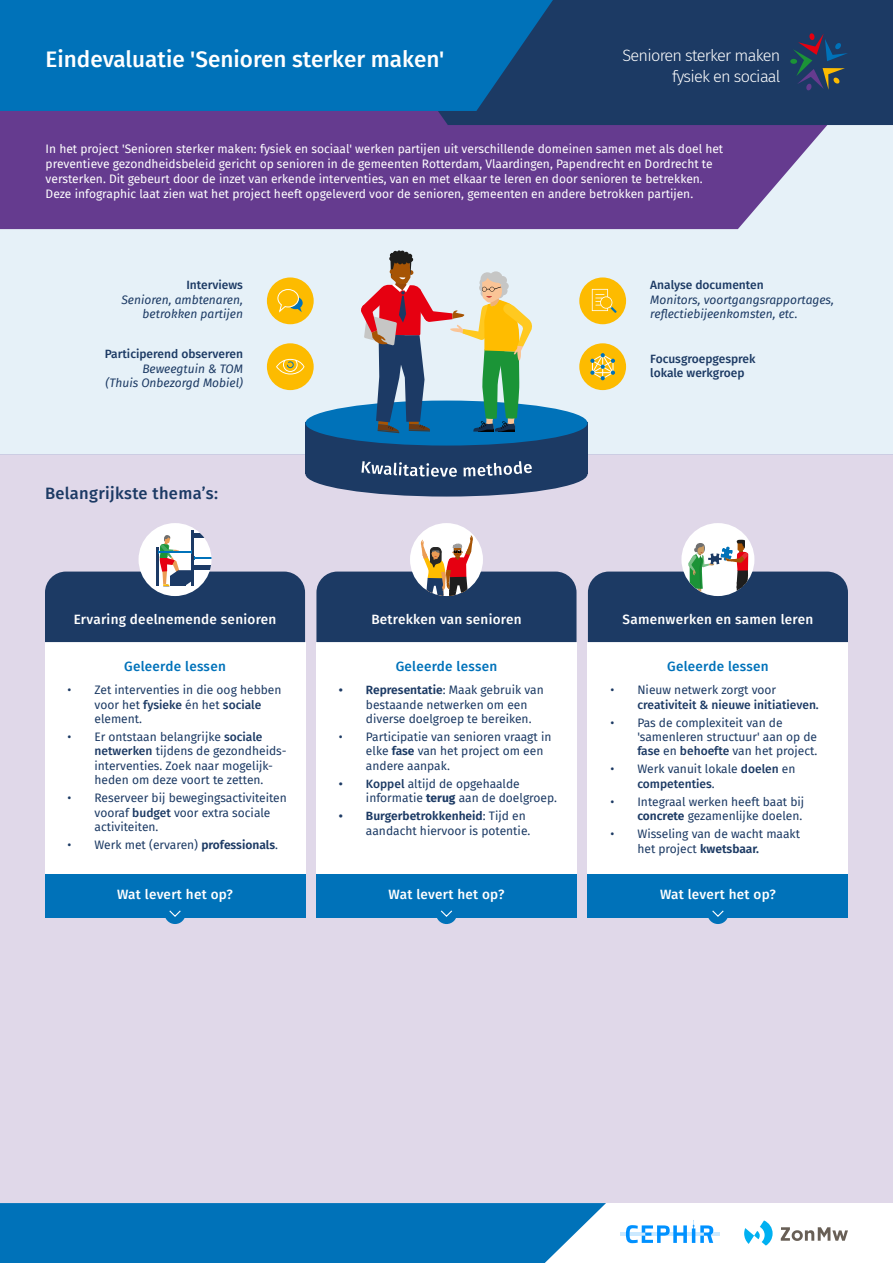
<style>
.page{position:relative;width:893px;height:1263px;background:#fff}
.page>*{position:absolute;margin:0;border:0;box-sizing:border-box;transform-origin:0 0}
.t1{font:500 22.5px "Fira Sans";color:#fff}
.t2{font:500 16.5px "Fira Sans";letter-spacing:.02em;color:#1c3a64}
.t3{font:300 16.35px/21.1px "Fira Sans";letter-spacing:-.045em;color:#fff;text-align:right}
.t4{font:500 13.5px "Fira Sans";letter-spacing:.02em;color:#fff}
.t5{font:500 13.5px "Fira Sans";letter-spacing:.02em;color:#0072ba}
.t6{font:12px/14.4px "Fira Sans";color:#1c3a64}
.t7{font:12px/15px "Fira Sans";color:#fff}
.t8{font:italic 12px/14.4px "Fira Sans";color:#1c3a64;text-align:right}
.t9{font:500 12px/14.4px "Fira Sans";color:#1c3a64}
.s1{font-weight:500}
.s2{font-weight:600}
.s3{font-weight:700}
</style>
<div class="page">
<div style="left:0;top:45px;width:893px;height:409px;background:#e6f1f8"></div>
<div style="left:0;top:454px;width:893px;height:783px;background:#e0d8e9"></div>
<div style="left:305px;top:423px;width:282px;height:51px;background:#1c3a64"></div>
<div style="left:305px;top:401px;width:282px;height:45px;background:#0072b9;border-radius:50%"></div>
<div style="left:305px;top:452px;width:282px;height:45px;background:#1c3a64;border-radius:50%"></div>
<div style="left:579px;top:277px;width:47px;height:47px;background:#fdbb00;border-radius:50%"></div>
<div style="left:579px;top:343px;width:47px;height:47px;background:#fdbb00;border-radius:50%"></div>
<div style="left:267px;top:277px;width:47px;height:47px;background:#fdbb00;border-radius:50%"></div>
<div style="left:267px;top:343px;width:47px;height:47px;background:#fdbb00;border-radius:50%"></div>
<svg style="left:361px;top:461px;width:96px;height:16px"></svg>
<svg style="left:464px;top:461px;width:68px;height:15px"></svg>
<div style="left:0;top:111px;width:828px;height:118px;background:#653b8f"></div>
<div style="left:359px;top:0;width:534px;height:125px;background:#1c3a64"></div>
<svg style="left:790px;top:33px;width:58px;height:58px;background:#2f425f"></svg>
<svg style="left:0;top:0;width:553px;height:111px;background:#016eb3"></svg>
<div style="left:45px;top:642px;width:260px;height:258px;background:#fff"></div>
<div style="left:316px;top:642px;width:260px;height:258px;background:#fff"></div>
<div style="left:588px;top:642px;width:260px;height:258px;background:#fff"></div>
<svg style="left:590px;top:353px;width:25px;height:27px"></svg>
<svg style="left:592px;top:289px;width:25px;height:24px"></svg>
<svg style="left:277px;top:289px;width:26px;height:24px"></svg>
<svg style="left:276px;top:359px;width:28px;height:15px"></svg>
<div style="left:0;top:1203px;width:893px;height:60px;background:#fff"></div>
<div style="left:0;top:1203px;width:606px;height:60px;background:#0072b9"></div>
<hr style="left:620px;top:1232px;width:100px;height:4px;background:#cbe9ff">
<svg style="left:626px;top:1220px;width:87px;height:23px"></svg>
<div style="left:316px;top:874px;width:260px;height:44px;background:#0072b9"></div>
<div style="left:45px;top:874px;width:260px;height:44px;background:#0072b9"></div>
<div style="left:588px;top:874px;width:260px;height:44px;background:#0072b9"></div>
<div style="left:165px;top:903px;width:21px;height:21px;background:#0072b9;border-radius:50%"></div>
<svg style="left:169px;top:910px;width:12px;height:7px"></svg>
<div style="left:436px;top:903px;width:21px;height:21px;background:#0072b9;border-radius:50%"></div>
<svg style="left:440px;top:910px;width:13px;height:7px"></svg>
<div style="left:707px;top:903px;width:21px;height:21px;background:#0072b9;border-radius:50%"></div>
<svg style="left:712px;top:910px;width:12px;height:7px"></svg>
<svg style="left:781px;top:1227px;width:67px;height:14px"></svg>
<svg style="left:744px;top:1220px;width:29px;height:25px"></svg>
<svg style="left:361px;top:250px;width:172px;height:183px"></svg>
<div style="left:139px;top:523px;width:73px;height:73px;background:#fff;border-radius:50%"></div>
<svg style="left:194px;top:533px;width:8px;height:2px"></svg>
<hr style="left:192px;top:530px;width:2px;height:56px;background:#1c3a65">
<svg style="left:45px;top:535px;width:260px;height:107px"></svg>
<div style="left:170px;top:576px;width:15px;height:10px;background:#1c3a65"></div>
<div style="left:410px;top:523px;width:73px;height:73px;background:#fff;border-radius:50%"></div>
<svg style="left:316px;top:535px;width:260px;height:107px"></svg>
<div style="left:681px;top:523px;width:73px;height:73px;background:#fff;border-radius:50%"></div>
<svg style="left:588px;top:540px;width:260px;height:102px"></svg>
<h1 class="t1" style="left:46px;top:41px;width:400px">Eindevaluatie 'Senioren sterker maken'</h1>
<h3 class="t3" style="left:622px;top:44px;width:159px">Senioren sterker maken fysiek en sociaal</h3>
<p class="t7" style="left:46px;top:141px;width:679px">In het project 'Senioren sterker maken: fysiek en sociaal' werken partijen uit verschillende domeinen samen met als doel het preventieve gezondheidsbeleid gericht op senioren in de gemeenten Rotterdam, Vlaardingen, Papendrecht en Dordrecht te versterken. Dit gebeurt door de inzet van erkende interventies, van en met elkaar te leren en door senioren te betrekken.<br>Deze infographic laat zien wat het project heeft opgeleverd voor de senioren, gemeenten en andere betrokken partijen.</p>
<p class="t9" style="left:186px;top:277px;width:58px">Interviews</p>
<p class="t8" style="left:121px;top:292px;width:123px">Senioren, ambtenaren, betrokken partijen</p>
<p class="t9" style="left:105px;top:346px;width:140px">Participerend observeren</p>
<p class="t8" style="left:106px;top:361px;width:139px">Beweegtuin &amp; TOM<br>(Thuis Onbezorgd Mobiel)</p>
<h2 class="t2" style="left:45px;top:480px;width:175px">Belangrijkste thema’s:</h2>
<p class="t9" style="left:650px;top:277px;width:115px">Analyse documenten</p>
<p class="t8" style="left:650px;top:292px;width:185px;text-align:left">Monitors, voortgangsrapportages, reflectiebijeenkomsten, etc.</p>
<p class="t9" style="left:650px;top:351px;width:107px">Focusgroepgesprek lokale werkgroep</p>
<p class="t4" style="left:74px;top:609px;width:204px">Ervaring deelnemende senioren</p>
<p class="t4" style="left:371px;top:609px;width:152px">Betrekken van senioren</p>
<p class="t4" style="left:623px;top:609px;width:192px">Samenwerken en samen leren</p>
<p class="t5" style="left:124px;top:655px;width:103px">Geleerde lessen</p>
<p class="t6" style="left:94px;top:682px;width:188px;text-indent:-27px">• Zet interventies in die oog hebben voor het <span class="s1">fysieke</span> én het <span class="s1">sociale </span>element.</p>
<p class="t6" style="left:94px;top:729px;width:194px;text-indent:-27px">• Er ontstaan belangrijke <span class="s1">sociale netwerken</span> tijdens de gezondheids&shy;interventies. Zoek naar mogelijk&shy;heden om deze voort te zetten.</p>
<p class="t6" style="left:94px;top:790px;width:194px;text-indent:-27px">• Reserveer bij bewegingsactiviteiten vooraf <span class="s1">budget</span> voor extra sociale activiteiten.</p>
<p class="t6" style="left:67px;top:837px;width:212px">• Werk met (ervaren) <span class="s2">professionals</span>.</p>
<p class="t5" style="left:396px;top:655px;width:103px">Geleerde lessen</p>
<p class="t6" style="left:366px;top:682px;width:179px;text-indent:-27px"><span class="s2">• Representatie</span>: Maak gebruik van bestaande netwerken om een diverse doelgroep te bereiken.</p>
<p class="t6" style="left:366px;top:729px;width:187px;text-indent:-27px">• Participatie van senioren vraagt in elke <span class="s2">fase</span> van het project om een andere aanpak.</p>
<p class="t6" style="left:366px;top:776px;width:193px;text-indent:-27px"><span class="s1">• Koppel</span> altijd de opgehaalde informatie <span class="s3">terug</span> aan de doelgroep.</p>
<p class="t6" style="left:366px;top:808px;width:166px;text-indent:-27px"><span class="s2">• Burgerbetrokkenheid</span>: Tijd en aandacht hiervoor is potentie.</p>
<p class="t5" style="left:667px;top:655px;width:103px">Geleerde lessen</p>
<p class="t6" style="left:610px;top:682px;width:167px">• Nieuw netwerk zorgt voor</p>
<p class="t9" style="left:637px;top:697px;width:183px">creativiteit &amp; nieuwe initiatieven.</p>
<p class="t6" style="left:637px;top:715px;width:181px;text-indent:-27px">• Pas de complexiteit van de 'samenleren structuur' aan op de <span class="s1">fase</span> en <span class="s1">behoefte</span> van het project.</p>
<p class="t6" style="left:637px;top:762px;width:160px;text-indent:-27px">• Werk vanuit lokale <span class="s1">doelen</span> en <span class="s1">competenties</span>.</p>
<p class="t6" style="left:610px;top:794px;width:195px;text-align:right">• Integraal werken heeft baat bij <span class="s2">concrete</span> gezamenlijke doelen.</p>
<p class="t6" style="left:637px;top:826px;width:164px;text-indent:-27px">• Wisseling van de wacht maakt het project <span class="s2">kwetsbaar.</span></p>
<p class="t4" style="left:117px;top:883px;width:117px">Wat levert het op?</p>
<p class="t4" style="left:389px;top:883px;width:117px">Wat levert het op?</p>
<p class="t4" style="left:660px;top:883px;width:117px">Wat levert het op?</p>
</div>
